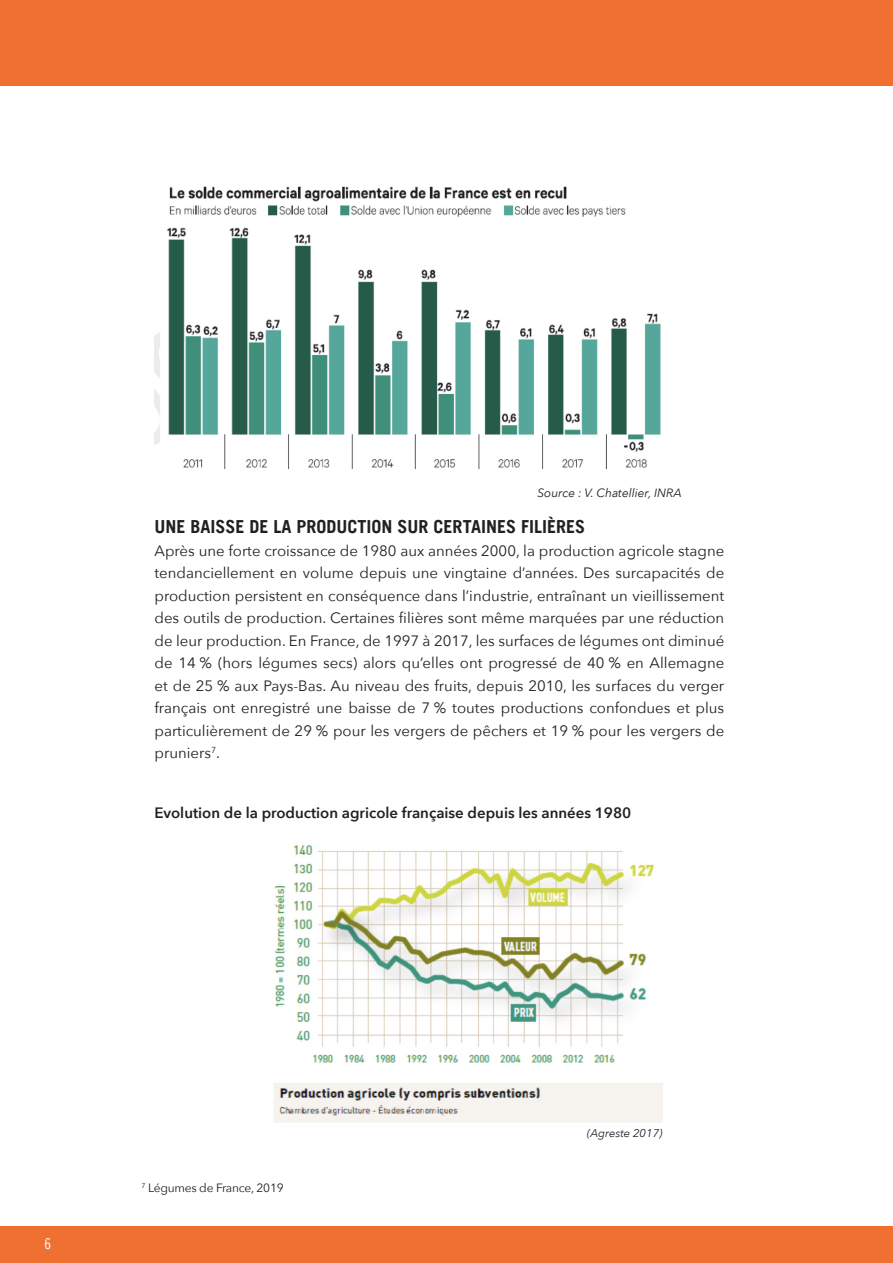
<style>
.page{position:relative;width:893px;height:1263px;background:#fff}
.page>*{position:absolute;margin:0;border:0;box-sizing:border-box;transform-origin:0 0}
.T3{font:700 18px "Trade Gothic LT";color:#231f20}
.TEXTE{font:15px/22.5px "Avenir Next";color:#231f20;text-align:justify}
.SOM_T2{font:600 15px "Avenir Next";color:#231f20}
.t1{font:15px "Trade Gothic LT Cond Eighteen";color:#fff}
.LEGENDE{font:italic 12px "Avenir Next";color:#231f20}
.TEXTE-2{font:12px "Avenir Next";letter-spacing:-.02em;color:#231f20}
.TEXTE-3{font:italic 11.25px "Avenir Next";color:#231f20}
</style>
<div class="page">
<div style="left:0;top:1226px;width:893px;height:37px;background:#f07032"></div>
<img style="left:154px;top:186px;width:507px;height:284px">
<img style="left:274px;top:845px;width:389px;height:278px">
<div style="left:0;top:0;width:893px;height:85px;background:#f07032"></div>
<p class="LEGENDE" style="left:537px;top:482px;width:146px">Source : V. Chatellier, INRA</p>
<p class="T3" style="left:154px;top:516px;width:432px">UNE BAISSE DE LA PRODUCTION SUR CERTAINES FILIÈRES</p>
<p class="TEXTE" style="left:154px;top:539px;width:571px">Après une forte croissance de 1980 aux années 2000, la production agricole stagne tendanciellement en volume depuis une vingtaine d’années. Des surcapacités de production persistent en conséquence dans l’industrie, entraînant un vieillissement des outils de production. Certaines filières sont même marquées par une réduction de leur production. En France, de 1997 à 2017, les surfaces de légumes ont diminué de 14 % (hors légumes secs) alors qu’elles ont progressé de 40 % en Allemagne et de 25 % aux Pays-Bas. Au niveau des fruits, depuis 2010, les surfaces du verger français ont enregistré une baisse de 7 % toutes productions confondues et plus particulièrement de 29 % pour les vergers de pêchers et 19 % pour les vergers de pruniers<sup>7</sup>.</p>
<p class="SOM_T2" style="left:154px;top:799px;width:478px">Evolution de la production agricole française depuis les années 1980</p>
<p class="t1" style="left:45px;top:1234px;width:8px">6</p>
<p class="TEXTE-2" style="left:141px;top:1178px;width:144px"><sup>7</sup> Légumes de France, 2019</p>
<p class="TEXTE-3" style="left:587px;top:1123px;width:77px">(Agreste 2017)</p>
</div>
